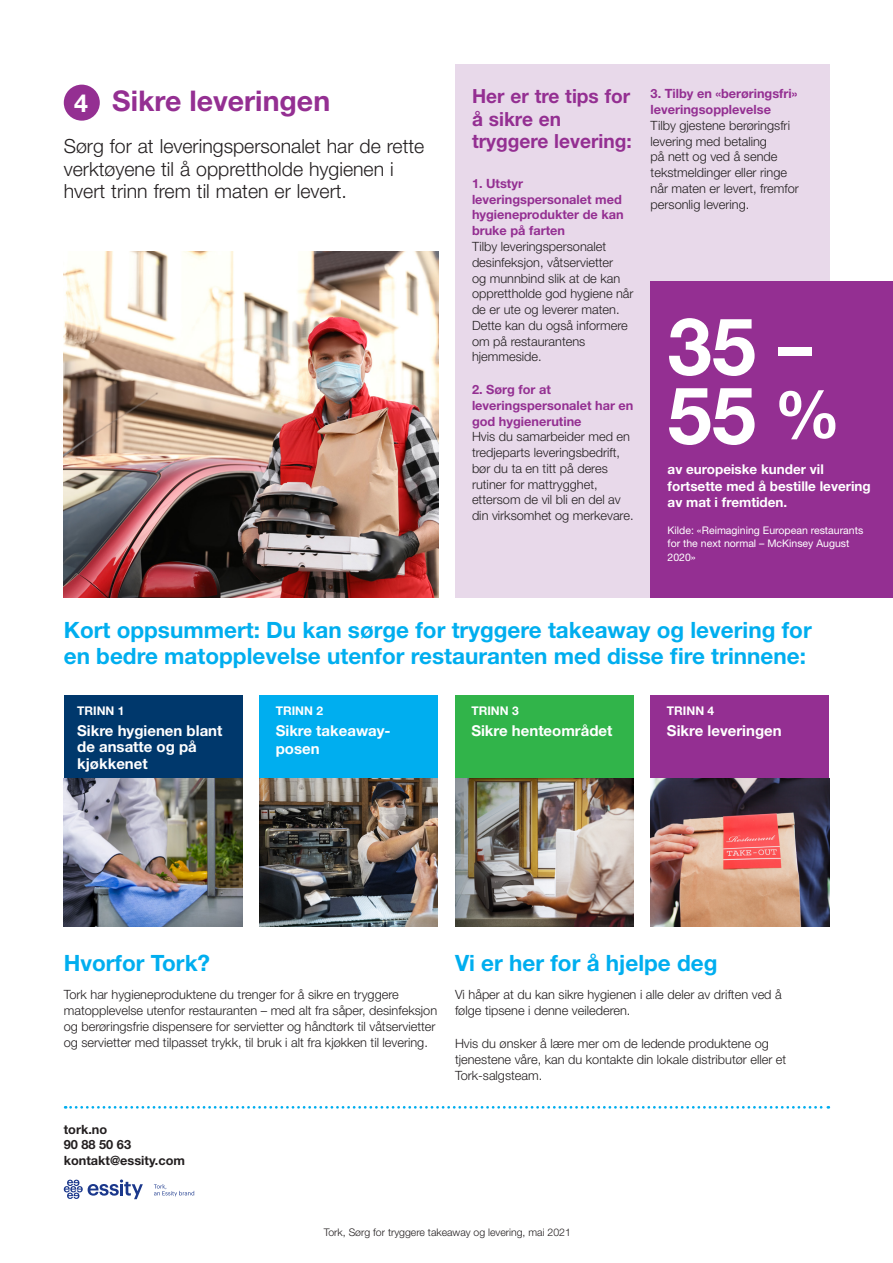
<style>
.page{position:relative;width:893px;height:1263px;background:#fff}
.page>*{position:absolute;margin:0;border:0;box-sizing:border-box;transform-origin:0 0}
.Body_9_5{font:700 79.5px/69px "Helvetica Neue LT Std";color:#fff}
.leavel_2_heading{font:700 28.5px "Helvetica Neue LT Std";color:#942f92}
.leavel_2_heading-2{font:700 24.9px "Helvetica Neue LT Std";color:#fff}
.leavel_2_heading-3{font:700 22.5px/25.5px "Helvetica Neue LT Std";color:#00aeef}
.Body_9_5-2{font:700 22.5px "Helvetica Neue LT Std";color:#00aeef}
.Preamble{font:300 19.5px/22.5px "Helvetica Neue LT Std";color:#231f20}
.Preamble-2{font:700 19.5px/22.5px "Helvetica Neue LT Std";color:#942f92}
.leavel_2_heading-4{font:700 15px/16.5px "Helvetica Neue LT Std";color:#fff}
.Body_9_5-3{font:700 13.5px/16.5px "Helvetica Neue LT Std";color:#fff}
.Body_9_5-4{font:300 12.75px/15.8px "Helvetica Neue LT Std";color:#231f20}
.Body_9_5-5{font:700 12.75px/15.8px "Helvetica Neue LT Std";color:#942f92}
.level_3_heading{font:700 12.75px "Helvetica Neue LT Std";color:#231f20}
.Body_9_5-6{font:700 12px "Helvetica Neue LT Std";color:#fff}
.Body_9_5-7{font:10.5px/13.5px "Helvetica Neue LT Std";color:#fff}
.Body_9_5-8{font:300 10.5px "Helvetica Neue LT Std";color:#231f20}
.s1{font-size:67.5px}
.s2{font-size:66px}
</style>
<div class="page">
<svg style="left:154px;top:1184px;width:40px;height:12px"></svg>
<svg style="left:64px;top:1179px;width:79px;height:20px"></svg>
<div style="left:651px;top:695px;width:178px;height:100px;background:#942f92"></div>
<div style="left:455px;top:695px;width:179px;height:100px;background:#31b44a"></div>
<div style="left:259px;top:695px;width:179px;height:100px;background:#00aeef"></div>
<div style="left:64px;top:695px;width:178px;height:100px;background:#00386c"></div>
<img style="left:64px;top:252px;width:374px;height:345px">
<img style="left:64px;top:778px;width:178px;height:148px">
<img style="left:259px;top:778px;width:179px;height:148px">
<img style="left:455px;top:778px;width:179px;height:148px">
<img style="left:651px;top:778px;width:178px;height:148px">
<div style="left:455px;top:64px;width:374px;height:533px;background:#e8d9ea"></div>
<div style="left:651px;top:281px;width:242px;height:316px;background:#942f92"></div>
<svg style="left:65px;top:1106px;width:764px;height:3px"></svg>
<div style="left:64px;top:85px;width:36px;height:36px;background:#942f92;border-radius:50%"></div>
<p class="leavel_2_heading-2" style="left:74px;top:87px;width:15px">4</p>
<p class="leavel_2_heading" style="left:112px;top:83px;width:219px">Sikre leveringen</p>
<p class="Preamble" style="left:64px;top:135px;width:362px">Sørg for at leveringspersonalet har de rette verktøyene til å opprettholde hygienen i hvert trinn frem til maten er levert.</p>
<p class="Preamble-2" style="left:472px;top:85px;width:161px">Her er tre tips for å sikre en tryggere levering:</p>
<p class="Body_9_5-5" style="left:472px;top:175px;width:153px">1. Utstyr leveringspersonalet med hygieneprodukter de kan bruke på farten</p>
<p class="Body_9_5-4" style="left:472px;top:238px;width:163px">Tilby leveringspersonalet desinfeksjon, våtservietter<br>og munnbind slik at de kan opprettholde god hygiene når de er ute og leverer maten.<br>Dette kan du også informere om på restaurantens hjemmeside.</p>
<p class="Body_9_5-5" style="left:472px;top:381px;width:163px">2. Sørg for at leveringspersonalet har en god hygienerutine</p>
<p class="Body_9_5-4" style="left:472px;top:429px;width:163px">Hvis du samarbeider med en tredjeparts leveringsbedrift, bør du ta en titt på deres rutiner for mattrygghet, ettersom de vil bli en del av din virksomhet og merkevare.</p>
<p class="Body_9_5-5" style="left:651px;top:86px;width:148px">3. Tilby en «berøringsfri» leveringsopplevelse</p>
<p class="Body_9_5-4" style="left:651px;top:117px;width:150px">Tilby gjestene berøringsfri levering med betaling<br>på nett og ved å sende tekstmeldinger eller ringe når maten er levert, fremfor personlig levering.</p>
<p class="Body_9_5" style="left:668px;top:310px;width:174px">35 <span class="s1">–<br></span>55 <span class="s2">%</span></p>
<p class="Body_9_5-3" style="left:668px;top:461px;width:205px">av europeiske kunder vil fortsette med å bestille levering av mat i fremtiden.</p>
<p class="Body_9_5-7" style="left:668px;top:523px;width:197px">Kilde: «Reimagining European restaurants for the next normal – McKinsey August<br>2020»</p>
<p class="leavel_2_heading-3" style="left:64px;top:617px;width:749px">Kort oppsummert: Du kan sørge for tryggere takeaway og levering for en bedre matopplevelse utenfor restauranten med disse fire trinnene:</p>
<p class="Body_9_5-6" style="left:77px;top:703px;width:49px">TRINN 1</p>
<p class="Body_9_5-6" style="left:276px;top:703px;width:49px">TRINN 2</p>
<p class="Body_9_5-6" style="left:471px;top:703px;width:49px">TRINN 3</p>
<p class="Body_9_5-6" style="left:667px;top:703px;width:49px">TRINN 4</p>
<p class="leavel_2_heading-4" style="left:77px;top:722px;width:147px">Sikre hygienen blant de ansatte og på kjøkkenet</p>
<p class="leavel_2_heading-4" style="left:276px;top:721px;width:116px;line-height:18px">Sikre takeaway&shy;posen</p>
<p class="leavel_2_heading-4" style="left:471px;top:722px;width:143px">Sikre henteområdet</p>
<p class="leavel_2_heading-4" style="left:667px;top:722px;width:116px">Sikre leveringen</p>
<p class="Body_9_5-2" style="left:64px;top:949px;width:148px">Hvorfor Tork?</p>
<p class="Body_9_5-4" style="left:64px;top:986px;width:375px">Tork har hygieneproduktene du trenger for å sikre en tryggere matopplevelse utenfor restauranten – med alt fra såper, desinfeksjon og berøringsfrie dispensere for servietter og håndtørk til våtservietter og servietter med tilpasset trykk, til bruk i alt fra kjøkken til levering.</p>
<p class="level_3_heading" style="left:64px;top:1121px;width:45px">tork.no</p>
<p class="level_3_heading" style="left:64px;top:1137px;width:69px">90 88 50 63</p>
<p class="level_3_heading" style="left:64px;top:1153px;width:123px">kontakt@essity.com</p>
<p class="Body_9_5-2" style="left:455px;top:949px;width:264px">Vi er her for å hjelpe deg</p>
<p class="Body_9_5-4" style="left:455px;top:986px;width:328px">Vi håper at du kan sikre hygienen i alle deler av driften ved å følge tipsene i denne veilederen.</p>
<p class="Body_9_5-4" style="left:455px;top:1035px;width:333px">Hvis du ønsker å lære mer om de ledende produktene og tjenestene våre, kan du kontakte din lokale distributør eller et<br>Tork-salgsteam.</p>
<p class="Body_9_5-8" style="left:324px;top:1225px;width:249px">Tork, Sørg for tryggere takeaway og levering, mai 2021</p>
</div>
